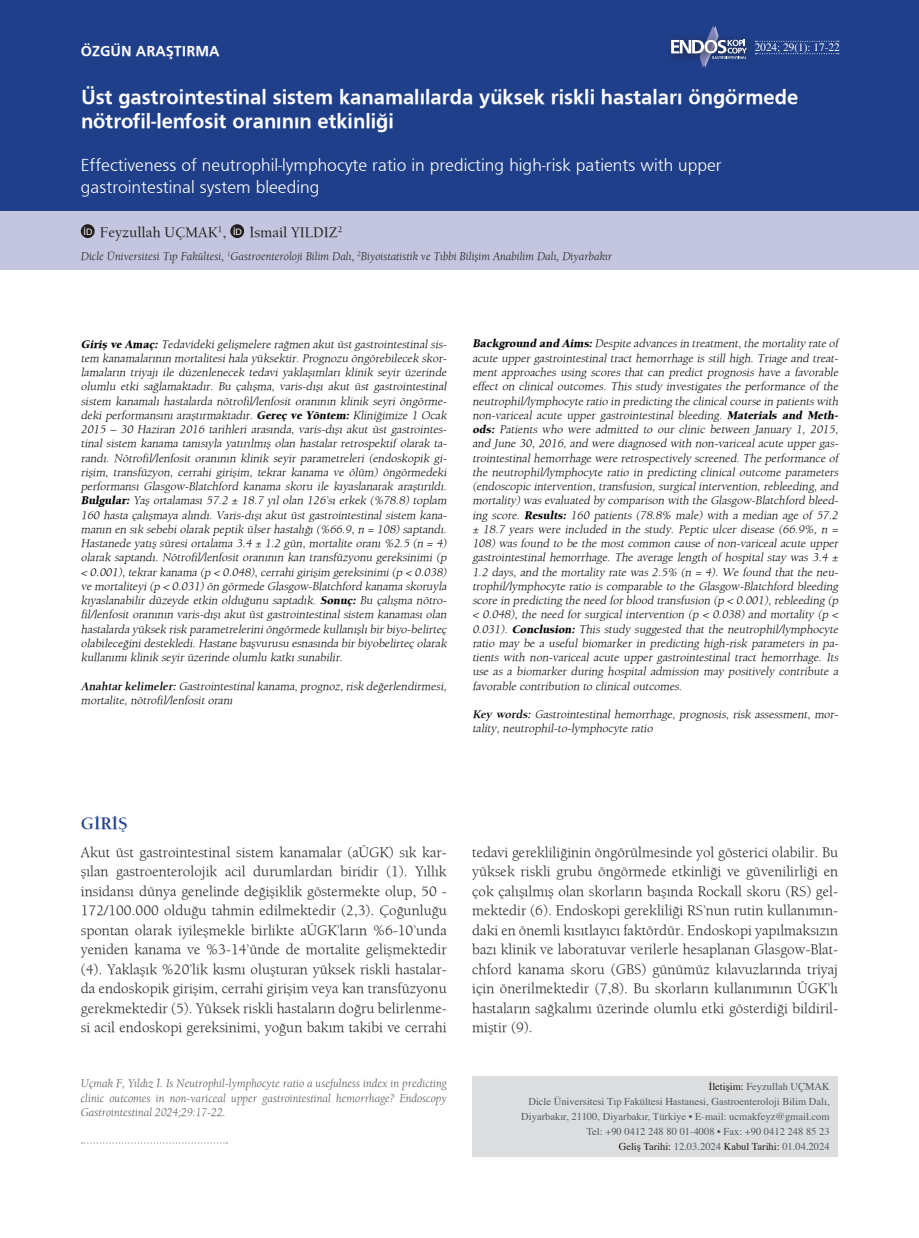
<style>
.page{position:relative;width:919px;height:1238px;background:#fff}
.page>*{position:absolute;margin:0;border:0;box-sizing:border-box;transform-origin:0 0}
.t1{font:700 21px/24px "Fruga Sans";color:#fff}
.t2{font:300 18px/21.6px "Fruga Sans";color:#fff}
.t3{font:700 18px "Berkeley";color:#1f3f8a}
.t4{font:300 15px/19.5px "Berkeley";color:#231f20;text-align:justify}
.t5{font:500 15px "Berkeley";color:#231f20}
.t6{font:700 15px "Fruga Sans";color:#fff}
.t7{font:italic 300 12px/14.2px "Berkeley";color:#040503}
.t8{font:italic 300 12px/14.4px "Berkeley";color:#57585a;text-align:justify}
.t9{font:italic 300 12px "Berkeley";color:#231f20}
.t10{font:11.25px "Times";color:#fff}
.t11{font:10.5px/15px "Times";color:#57585a;text-align:right}
.s1{font-family:"Microsoft Sans Serif";font-weight:400;font-size:8.85px;color:#fff}
.s2{font-weight:900}
.s3{font-weight:700}
.s4{color:#231f20}
</style>
<div class="page">
<div style="left:0;top:0;width:918px;height:211px;background:#1f3f8a"></div>
<div style="left:0;top:211px;width:918px;height:59px;background:#c4c6df"></div>
<svg style="left:756px;top:41px;width:82px;height:1px"></svg>
<svg style="left:756px;top:53px;width:82px;height:1px"></svg>
<div style="left:472px;top:1076px;width:366px;height:81px;background:#dcdddf"></div>
<svg style="left:671px;top:26px;width:76px;height:42px"></svg>
<svg style="left:82px;top:1142px;width:145px;height:1px"></svg>
<div style="left:81px;top:224px;width:14px;height:14px;background:#231f20;border-radius:50%"></div>
<div style="left:230px;top:224px;width:14px;height:14px;background:#231f20;border-radius:50%"></div>
<p class="t6" style="left:81px;top:42px;width:140px">ÖZGÜN ARAŞTIRMA</p>
<p class="t10" style="left:754px;top:40px;width:86px">2024; 29(1): 17-22</p>
<h1 class="t1" style="left:81px;top:85px;width:718px">Üst gastrointestinal sistem kanamalılarda yüksek riskli hastaları öngörmede nötrofil-lenfosit oranının etkinliği</h1>
<h2 class="t2" style="left:81px;top:154px;width:642px">Effectiveness of neutrophil-lymphocyte ratio in predicting high-risk patients with upper gastrointestinal system bleeding</h2>
<p class="t5" style="left:84px;top:223px;width:260px"><span class="s1">İD</span> Feyzullah UÇMAK<sup>1</sup>, <span class="s1">İD</span> İsmail YILDIZ<sup>2</sup></p>
<p class="t9" style="left:81px;top:248px;width:533px">Dicle Üniversitesi Tıp Fakültesi, <sup>1</sup>Gastroenteroloji Bilim Dalı, <sup>2</sup>Biyoistatistik ve Tıbbi Bilişim Anabilim Dalı, Diyarbakır</p>
<p class="t7" style="left:81px;top:336px;width:370px;text-align:justify"><span class="s2">Giriş ve Amaç:</span> Tedavidekigelişmelere rağmen akutüstgastrointestinalsis&shy;tem kanamalarının mortalitesihala yüksektir.Prognozu öngörebilecek skor&shy;lamaların triyaj ı ile düzenlenecek tedavi yaklaşımları klinik seyir üzerinde olumlu etki sağlamaktadır. Bu çalışma, varis-dışı akut üst gastrointestinal sistem kanamalı hastalarda nötrofil/lenfosit oranının klinik seyri öngörme&shy;deki performansını araştırmaktadır. <span class="s2">Gereç ve Yöntem:</span> Kliniğimize 1 Ocak 2015 – 30 Haziran 2016 tarihleri arasında, varis-dışı akut üst gastrointes&shy;tinal sistem kanama tanısıyla yatırılmış olan hastalar retrospektif olarak ta&shy;randı. Nötrofil/lenfosit oranının klinik seyir parametreleri (endoskopik gi&shy;rişim, transfüzyon, cerrahi girişim, tekrar kanama ve ölüm) öngörmedeki performansı Glasgow-Blatchford kanama skoru ile kıyaslanarak araştırıldı.<br><span class="s2">Bulgular:</span> Yaş ortalaması 57.2 ± 18.7 yıl olan 126’sı erkek (%78.8) toplam 160 hasta çalışmaya alındı. Varis-dışı akut üst gastrointestinal sistem kana&shy;manın en sık sebebiolarak peptik ülserhastalığı(%66.9,n = 108)saptandı.<br>Hastanede yatış süresi ortalama 3.4 ± 1.2 gün, mortalite oranı %2.5 (n = 4) olarak saptandı. Nötrofil/lenfosit oranının kan transfüzyonu gereksinimi (p &lt; 0.001),tekrarkanama (p &lt; 0.048),cerrahigirişim gereksinimi(p &lt; 0.038) ve mortaliteyi(p &lt; 0.031)ön görmede Glasgow-Blatchford kanama skoruyla kıyaslanabilir düzeyde etkin olduğunu saptadık. <span class="s2">Sonuç:</span> Bu çalışma nötro&shy;fil/lenfosit oranının varis-dışı akut üst gastrointestinal sistem kanaması olan hastalarda yüksek risk parametreleriniöngörmede kullanışlıbirbiyo-belirteç olabileceğinidestekledi.Hastane başvurusu esnasında birbiyobelirteç olarak kullanımıklinik seyirüzerinde olumlu katkısunabilir.</p>
<p class="t7" style="left:81px;top:678px;width:369px"><span class="s3">Anahtar kelimeler:</span>Gastrointestinalkanama,prognoz,risk değerlendirmesi, mortalite,nötrofil/lenfositoranı</p>
<p class="t7" style="left:472px;top:336px;width:370px"><span class="s2">Background and Aims:</span>Despite advancesin treatment,the mortality rate of acute upper gastrointestinal tract hemorrhage is still high. Triage and treat&shy;ment approaches using scores that can predict prognosis have a favorable effect on clinical outcomes. This study investigates the performance of the neutrophil/lymphocyte ratio in predicting the clinicalcourse in patientswith non-variceal acute upper gastrointestinal bleeding. <span class="s2">Materials and Meth&shy;ods:</span> Patients who were admitted to our clinic between January 1, 2015, and June 30, 2016, and were diagnosed with non-variceal acute upper gas&shy;trointestinal hemorrhage were retrospectively screened. The performance of the neutrophil/lymphocyte ratio in predicting clinical outcome parameters (endoscopic intervention,transfusion,surgicalintervention,rebleeding,and mortality)wasevaluated by comparison with the Glasgow-Blatchford bleed&shy;ing score. <span class="s2">Results:</span> 160 patients (78.8% male) with a median age of 57.2 ± 18.7 years were included in the study . Peptic ulcer disease (66.9%, n = 108) was found to be the most common cause of non-variceal acute upper gastrointestinal hemorrhage. The average length of hospital stay was 3.4 ± 1.2 days, and the mortality rate was 2.5% (n = 4). We found that the neu&shy;trophil/lymphocyte ratio is comparable to the Glasgow-Blatchford bleeding score in predicting the need forblood transfusion (p &lt; 0.001),rebleeding (p &lt; 0.048), the need for surgical intervention (p &lt; 0.038) and mortality (p &lt; 0.031). <span class="s2">Conclusion:</span> This study suggested that the neutrophil/lymphocyte ratio may be a useful biomarker in predicting high-risk parameters in pa&shy;tients with non-variceal acute upper gastrointestinal tract hemorrhage. Its use as a biomarker during hospital admission may positively contribute a favorable contribution to clinicaloutcomes.</p>
<p class="t7" style="left:472px;top:707px;width:369px"><span class="s3">Key words:</span> Gastrointestinal hemorrhage, prognosis, risk assessment, mor&shy;tality ,neutrophil-to-lymphocyte ratio</p>
<h2 class="t3" style="left:81px;top:812px;width:49px">GİRİŞ</h2>
<p class="t4" style="left:81px;top:842px;width:367px">Akut üst gastrointestinal sistem kanamalar (aÜGK) sık kar&shy;şılan gastroenterolojik acil durumlardan biridir (1). Yıllık insidansı dünya genelinde değişiklik göstermekte olup, 50 - 172/100.000 olduğu tahmin edilmektedir (2,3). Çoğunluğu spontan olarak iyileşmekle birlikte aÜGK’ların %6-10’unda yeniden kanama ve %3-14’ünde de mortalite gelişmektedir (4). Yaklaşık %20’lik kısmı oluşturan yüksek riskli hastalar&shy;da endoskopik girişim, cerrahi girişim veya kan transfüzyonu gerekmektedir (5). Yüksek riskli hastaların doğru belirlenme&shy;si acil endoskopi gereksinimi, yoğun bakım takibi ve cerrahi</p>
<p class="t8" style="left:81px;top:1076px;width:367px">Uçmak F, Yıldız İ. Is Neutrophil-lymphocyte ratio a usefulness index in predicting clinic outcomes in non-variceal upper gastrointestinal hemorrhage? Endoscopy Gastrointestinal 2024;29:17-22.</p>
<p class="t4" style="left:472px;top:841px;width:367px">tedavi gerekliliğinin öngörülmesinde yol gösterici olabilir. Bu yüksek riskli grubu öngörmede etkinliği ve güvenilirliği en çok çalışılmış olan skorların başında Rockall skoru (RS) gel&shy;mektedir (6). Endoskopi gerekliliği RS’nun rutin kullanımın&shy;daki en önemli kısıtlayıcı faktördür. Endoskopi yapılmaksızın bazı klinik ve laboratuvar verilerle hesaplanan Glasgow-Blat&shy;chford kanama skoru (GBS) günümüz kılavuzlarında triyaj için önerilmektedir (7,8). Bu skorların kullanımının ÜGK’lı hastaların sağkalımı üzerinde olumlu etki gösterdiği bildiril&shy;miştir (9).</p>
<p class="t11" style="left:521px;top:1079px;width:310px"><span class="s4">İletişim:</span> Feyzullah UÇMAK<br>Dicle Üniversitesi Tıp Fakültesi Hastanesi, Gastroenteroloji Bilim Dalı, Diyarbakır, 21100, Diyarbakır, Türkiye • E-mail: ucmakfeyz@gmail.com Tel: +90 0412 248 80 01-4008 • Fax: +90 0412 248 85 23<br><span class="s4">Geliş Tarihi:</span> 12.03.2024 <span class="s4">Kabul Tarihi:</span> 01.04.2024</p>
</div>
